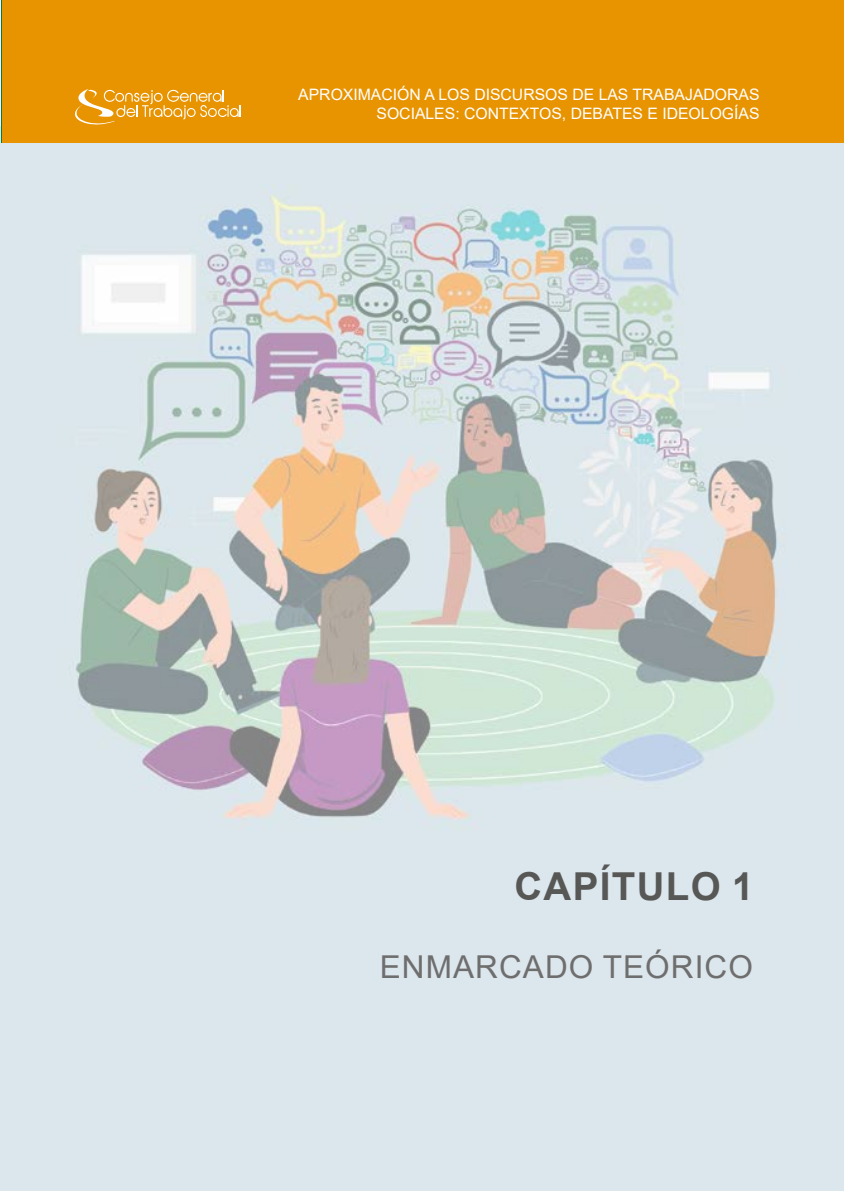
<style>
.page{position:relative;width:844px;height:1191px;background:#fff}
.page>*{position:absolute;margin:0;border:0;box-sizing:border-box;transform-origin:0 0}
.t1{font:700 38.5px "Arial";letter-spacing:.035em;color:#575756}
.t2{font:31.5px "Arial";letter-spacing:.035em;color:#6f6e6e}
.t3{font:15.75px/18.9px "Arial";color:#fff;text-align:right}
</style>
<div class="page">
<img style="left:0;top:126px;width:843px;height:1065px">
<div style="left:2px;top:0;width:841px;height:142px;background:#e89300"></div>
<svg style="left:75px;top:89px;width:166px;height:36px"></svg>
<p class="t3" style="left:298px;top:85px;width:462px">APROXIMACIÓN A LOS DISCURSOS DE LAS TRABAJADORAS<br>SOCIALES: CONTEXTOS, DEBATES E IDEOLOGÍAS</p>
<h1 class="t1" style="left:514px;top:859px;width:240px">CAPÍTULO 1</h1>
<h2 class="t2" style="left:379px;top:945px;width:374px">ENMARCADO TEÓRICO</h2>
</div>
